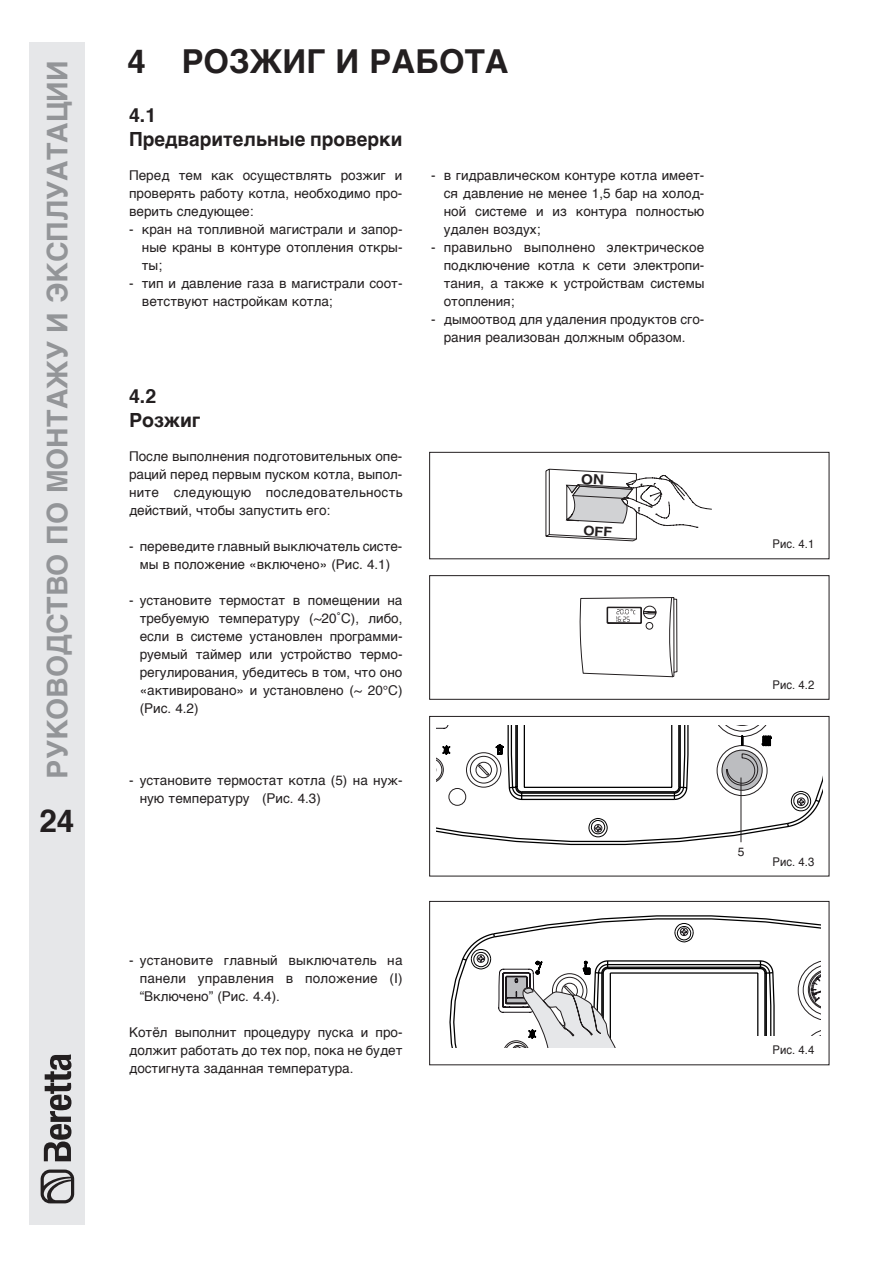
<style>
.page{position:relative;width:893px;height:1263px;background:#fff}
.page>*{position:absolute;margin:0;border:0;box-sizing:border-box;transform-origin:0 0}
.t1{font:700 33px "Helvetica";color:#231f20}
.t2{font:700 31.5px "Helvetica";color:#231f20}
.t3{font:700 28.5px "Helvetica";color:#939598}
.t4{font:700 19.5px/23.4px "Helvetica";color:#231f20}
.t5{font:13.5px/18px "Helvetica";color:#231f20;text-align:justify}
.t6{font:12px "Helvetica";color:#231f20;scale:.94 1}
.t7{font:12px "Helvetica";color:#231f20}
</style>
<div class="page">
<div style="left:30px;top:43px;width:55px;height:1182px;background:#e6e7e9"></div>
<svg style="left:41px;top:1169px;width:33px;height:34px"></svg>
<svg style="left:44px;top:1054px;width:27px;height:107px"></svg>
<div style="left:429px;top:452px;width:400px;height:107px;border:1px solid #231f20"></div>
<svg style="left:580px;top:597px;width:98px;height:80px"></svg>
<div style="left:429px;top:575px;width:400px;height:124px;border:1px solid #231f20"></div>
<div style="left:429px;top:716px;width:400px;height:160px;border:1px solid #231f20"></div>
<div style="left:429px;top:901px;width:400px;height:164px;border:1px solid #231f20"></div>
<svg style="left:559px;top:915px;width:250px;height:8px"></svg>
<hr style="left:610px;top:1071px;width:148px;height:1px;background:#000">
<svg style="left:449px;top:923px;width:372px;height:125px"></svg>
<svg style="left:436px;top:726px;width:386px;height:120px"></svg>
<hr style="left:741px;top:777px;width:1px;height:65px;background:#231f20">
<div style="left:754px;top:1036px;width:68px;height:18px;background:#fff"></div>
<svg style="left:545px;top:469px;width:167px;height:72px"></svg>
<h3 class="t3" style="left:35px;top:778px;width:719px;rotate:-90deg">Руководство по монтажу и эксплуатации</h3>
<h2 class="t2" style="left:39px;top:795px;width:37px">24</h2>
<h1 class="t1" style="left:128px;top:35px;width:383px">4 РОЗЖИГ И РАБОТА</h1>
<h3 class="t4" style="left:129px;top:104px;width:275px">4.1<br>Предварительные проверки</h3>
<p class="t5" style="left:129px;top:167px;width:275px">Перед тем как осуществлять розжиг и проверять работу котла, необходимо про&shy;верить следующее:</p>
<p class="t5" style="left:142px;top:221px;width:262px;text-indent:-13px">- кран на топливной магистрали и запор&shy;ные краны в контуре отопления откры&shy;ты;</p>
<p class="t5" style="left:142px;top:275px;width:262px;text-indent:-13px">- тип и давление газа в магистрали соот&shy;ветствуют настройкам котла;</p>
<p class="t5" style="left:444px;top:167px;width:262px;text-indent:-13px">- в гидравлическом контуре котла имеет&shy;ся давление не менее 1,5 бар на холод&shy;ной системе и из контура полностью удален воздух;</p>
<p class="t5" style="left:444px;top:239px;width:262px;text-indent:-13px">- правильно выполнено электрическое подключение котла к сети электропи&shy;тания, а также к устройствам системы отопления;</p>
<p class="t5" style="left:431px;top:311px;width:275px;text-align:center">- дымоотвод для удаления продуктов сго&shy;рания реализован должным образом.</p>
<h3 class="t4" style="left:129px;top:385px;width:73px">4.2<br>Розжиг</h3>
<p class="t5" style="left:129px;top:447px;width:275px">После выполнения подготовительных опе&shy;раций перед первым пуском котла, выпол&shy;ните следующую последовательность действий, чтобы запустить его:</p>
<p class="t5" style="left:129px;top:537px;width:275px;text-align:center">- переведите главный выключатель систе&shy;мы в положение «включено» (Pис. 4.1)</p>
<p class="t5" style="left:140px;top:591px;width:264px;text-indent:-11px">- установите термостат в помещении на требуемую температуру (~20˚С), либо, если в системе установлен программи&shy;руемый таймер или устройство термо&shy;регулирования, убедитесь в том, что оно «активировано» и установлено (~ 20°C) (Pис. 4.2)</p>
<p class="t5" style="left:140px;top:771px;width:264px;text-indent:-11px">- установите термостат котла (5) на нуж&shy;ную температуру (Pис. 4.3)</p>
<p class="t6" style="left:773px;top:535px;width:46px">Pис. 4.1</p>
<p class="t6" style="left:773px;top:675px;width:46px">Pис. 4.2</p>
<p class="t7" style="left:738px;top:842px;width:8px">5</p>
<p class="t6" style="left:773px;top:852px;width:46px">Pис. 4.3</p>
<p class="t5" style="left:140px;top:951px;width:264px;text-indent:-11px">- установите главный выключатель на панели управления в положение (I) “Включено” (Pис. 4.4).</p>
<p class="t5" style="left:129px;top:1023px;width:275px">Котёл выполнит процедуру пуска и про&shy;должит работать до тех пор, пока не будет достигнута заданная температура.</p>
<p class="t6" style="left:773px;top:1041px;width:46px">Pис. 4.4</p>
</div>
